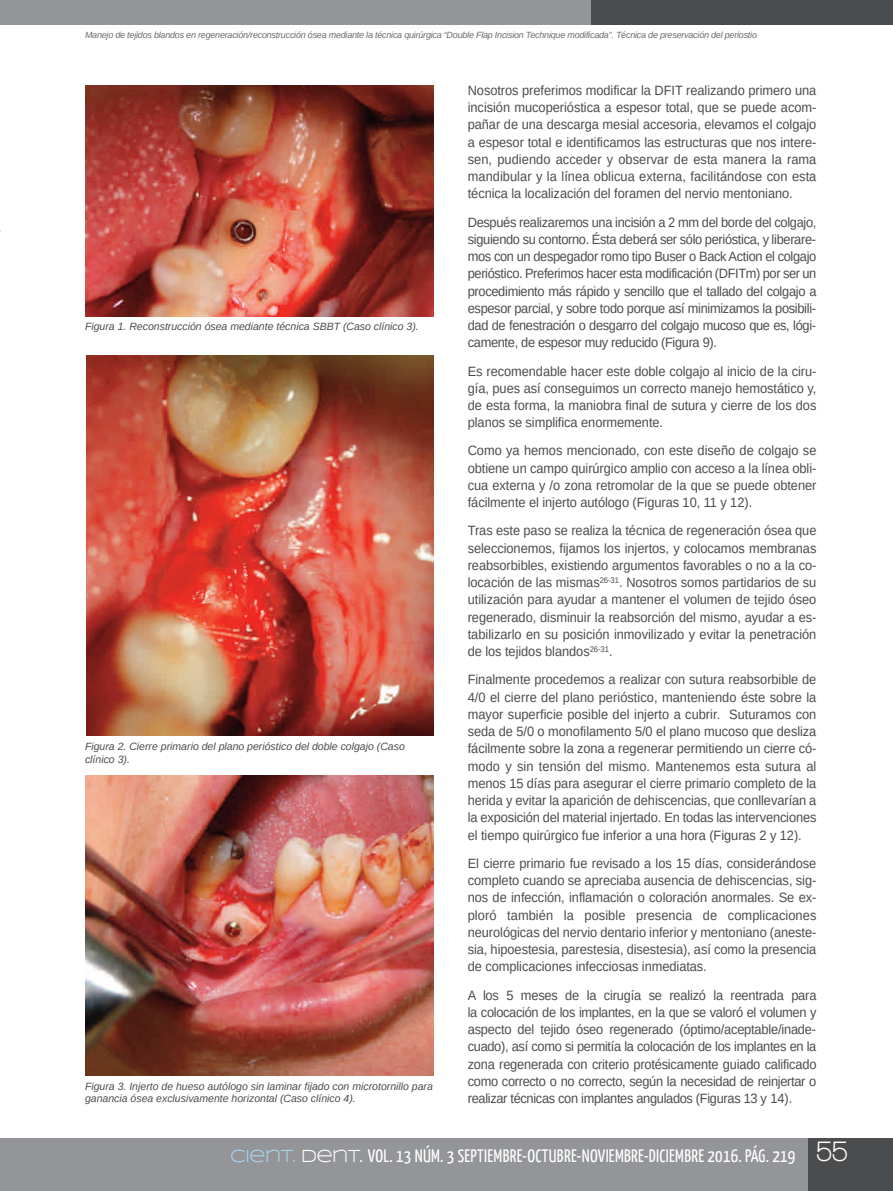
<style>
.page{position:relative;width:893px;height:1191px;background:#fff}
.page>*{position:absolute;margin:0;border:0;box-sizing:border-box;transform-origin:0 0}
.t1{font:700 30px "Walkway";color:#fff;scale:.9 1}
.t2{font:18px "Yanone Kaffeesatz";letter-spacing:.015em;color:#fff}
.t3{font:13.5px/17.2px "Arimo";letter-spacing:-.005em;color:#4b4c4d;text-align:justify;scale:.95 1}
.t4{font:italic 10.5px/12.6px "Arimo";color:#4b4c4d}
.t5{font:italic 9px "Arimo";letter-spacing:-.025em;color:#6c6d70}
.s1{font-family:"Syncopate";color:#add2ed}
.s2{font-family:"Syncopate"}
</style>
<div class="page">
<div style="left:0;top:1138px;width:893px;height:53px;background:#939598"></div>
<div style="left:0;top:0;width:599px;height:25px;background:#939598"></div>
<div style="left:591px;top:0;width:302px;height:25px;background:#4b4c4d"></div>
<div style="left:808px;top:1138px;width:85px;height:53px;background:#4b4c4d"></div>
<img style="left:85px;top:85px;width:349px;height:232px">
<img style="left:87px;top:356px;width:347px;height:379px">
<img style="left:85px;top:775px;width:349px;height:300px">
<p class="t5" style="left:85px;top:30px;width:673px">Manejo de tejidos blandos en regeneración/reconstrucción ósea mediante la técnica quirúrgica “Double Flap Incision Technique modificada”. Técnica de preservación del periostio</p>
<p class="t4" style="left:85px;top:320px;width:335px">Figura 1. Reconstrucción ósea mediante técnica SBBT (Caso clínico 3).</p>
<p class="t4" style="left:85px;top:740px;width:321px">Figura 2. Cierre primario del plano perióstico del doble colgajo (Caso clínico 3).</p>
<p class="t4" style="left:85px;top:1079px;width:349px">Figura 3. Injerto de hueso autólogo sin laminar fijado con microtornillo para ganancia ósea exclusivamente horizontal (Caso clínico 4).</p>
<p class="t3" style="left:468px;top:82px;width:369px">Nosotros preferimos modificar la DFIT realizando primero una incisión mucoperióstica a espesor total, que se puede acom&shy;pañar de una descarga mesial accesoria, elevamos el colgajo a espesor total e identificamos las estructuras que nos intere&shy;sen, pudiendo acceder y observar de esta manera la rama mandibular y la línea oblicua externa, facilitándose con esta técnica la localización del foramen del nervio mentoniano.</p>
<p class="t3" style="left:468px;top:213px;width:369px">Después realizaremos una incisión a 2 mm del borde del colgajo, siguiendo su contorno. Ésta deberá ser sólo perióstica, y liberare&shy;mos con un despegador romo tipo Buser o Back Action el colgajo perióstico. Preferimos hacer esta modificación (DFITm) por ser un procedimiento más rápido y sencillo que el tallado del colgajo a espesor parcial, y sobre todo porque así minimizamos la posibili&shy;dad de fenestración o desgarro del colgajo mucoso que es, lógi&shy;camente, de espesor muy reducido (Figura 9).</p>
<p class="t3" style="left:468px;top:362px;width:369px">Es recomendable hacer este doble colgajo al inicio de la ciru&shy;gía, pues así conseguimos un correcto manejo hemostático y, de esta forma, la maniobra final de sutura y cierre de los dos planos se simplifica enormemente.</p>
<p class="t3" style="left:468px;top:442px;width:369px">Como ya hemos mencionado, con este diseño de colgajo se obtiene un campo quirúrgico amplio con acceso a la línea obli&shy;cua externa y /o zona retromolar de la que se puede obtener fácilmente el injerto autólogo (Figuras 10, 11 y 12).</p>
<p class="t3" style="left:468px;top:522px;width:369px">Tras este paso se realiza la técnica de regeneración ósea que seleccionemos, fijamos los injertos, y colocamos membranas reabsorbibles, existiendo argumentos favorables o no a la co&shy;locación de las mismas<sup>26-31</sup>. Nosotros somos partidarios de su utilización para ayudar a mantener el volumen de tejido óseo regenerado, disminuir la reabsorción del mismo, ayudar a es&shy;tabilizarlo en su posición inmovilizado y evitar la penetración de los tejidos blandos<sup>26-31</sup>.</p>
<p class="t3" style="left:468px;top:671px;width:369px">Finalmente procedemos a realizar con sutura reabsorbible de 4/0 el cierre del plano perióstico, manteniendo éste sobre la mayor superficie posible del injerto a cubrir. Suturamos con seda de 5/0 o monofilamento 5/0 el plano mucoso que desliza fácilmente sobre la zona a regenerar permitiendo un cierre có&shy;modo y sin tensión del mismo. Mantenemos esta sutura al menos 15 días para asegurar el cierre primario completo de la herida y evitar la aparición de dehiscencias, que conllevarían a la exposición del material injertado. En todas las intervenciones el tiempo quirúrgico fue inferior a una hora (Figuras 2 y 12).</p>
<p class="t3" style="left:468px;top:854px;width:369px">El cierre primario fue revisado a los 15 días, considerándose completo cuando se apreciaba ausencia de dehiscencias, sig&shy;nos de infección, inflamación o coloración anormales. Se ex&shy;ploró también la posible presencia de complicaciones neurológicas del nervio dentario inferior y mentoniano (aneste&shy;sia, hipoestesia, parestesia, disestesia), así como la presencia de complicaciones infecciosas inmediatas.</p>
<p class="t3" style="left:468px;top:986px;width:369px">A los 5 meses de la cirugía se realizó la reentrada para la colocación de los implantes, en la que se valoró el volumen y aspecto del tejido óseo regenerado (óptimo/aceptable/inade&shy;cuado), así como si permitía la colocación de los implantes en la zona regenerada con criterio protésicamente guiado calificado como correcto o no correcto, según la necesidad de reinjertar o realizar técnicas con implantes angulados (Figuras 13 y 14).</p>
<h2 class="t2" style="left:230px;top:1144px;width:567px"><span class="s1">CIENT.</span> <span class="s2">DENT.</span> VOL. 13 NÚM. 3 SEPTIEMBRE-OCTUBRE-NOVIEMBRE-DICIEMBRE 2016. PÁG. 219</h2>
<h1 class="t1" style="left:816px;top:1134px;width:37px">55</h1>
</div>
